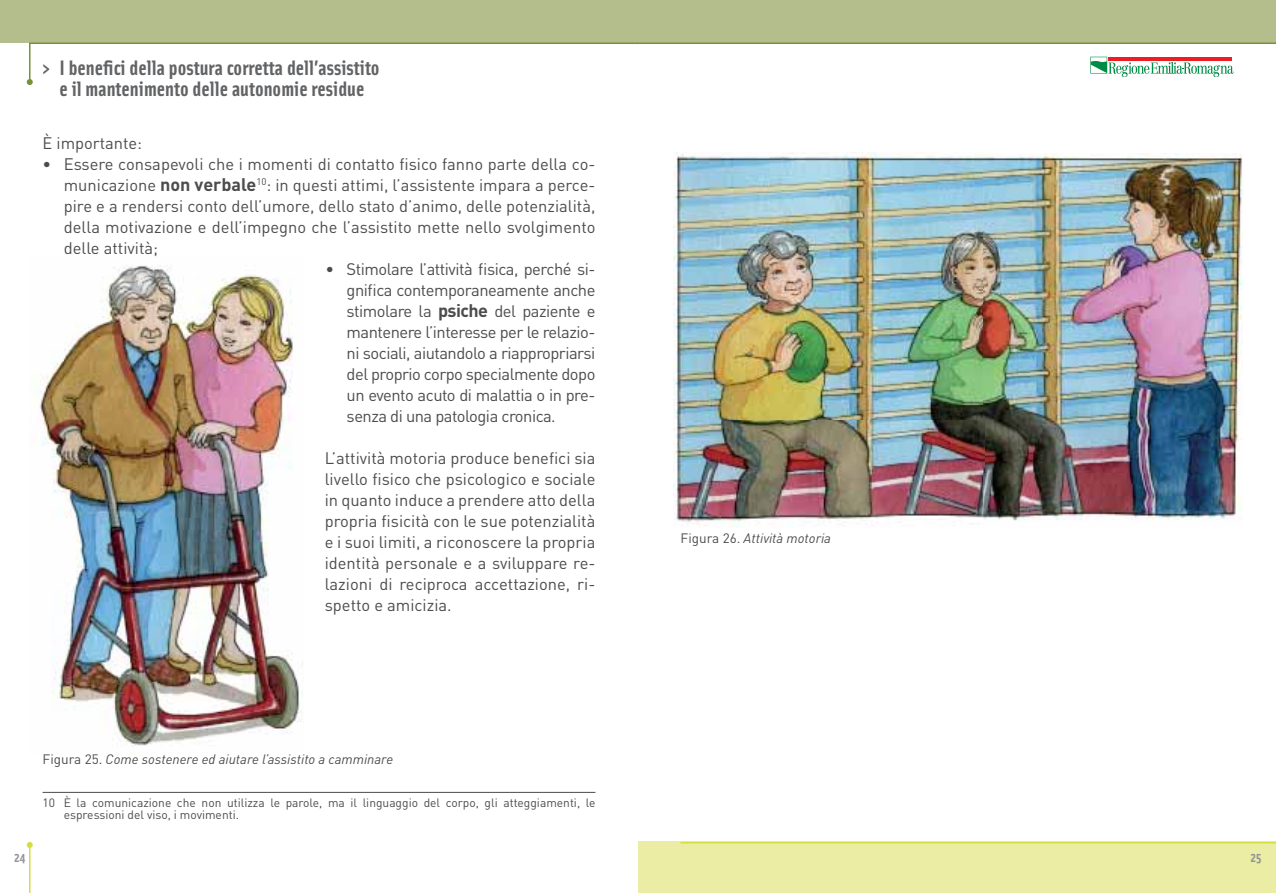
<style>
.page{position:relative;width:1276px;height:893px;background:#fff}
.page>*{position:absolute;margin:0;border:0;box-sizing:border-box;transform-origin:0 0}
.t1{font:21px/21px "Solex Bold Lining";color:#626365;text-align:center}
.t2{font:16.5px/21px "DIN";color:#4c4c4e;text-align:justify}
.t3{font:italic 13.5px "DIN";color:#4c4c4e}
.t4{font:700 13.5px "Solex";color:#939497}
.t5{font:12px/12px "DIN";color:#4c4c4e}
.s1{font-weight:700;font-size:18px}
.s2{font-style:normal}
</style>
<div class="page">
<div style="left:0;top:0;width:638px;height:43px;background:#b4bd8c"></div>
<hr style="left:29px;top:845px;width:2px;height:48px;background:#d7de40">
<svg style="left:27px;top:842px;width:6px;height:6px"></svg>
<div style="left:638px;top:842px;width:637px;height:51px;background:#eaeda3"></div>
<div style="left:638px;top:0;width:637px;height:43px;background:#b4bd8c"></div>
<svg style="left:27px;top:42px;width:1248px;height:43px"></svg>
<hr style="left:680px;top:842px;width:595px;height:1px;background:#d7de40">
<img style="left:674px;top:153px;width:568px;height:374px">
<img style="left:35px;top:265px;width:268px;height:481px">
<hr style="left:43px;top:792px;width:552px;height:1px;background:#4c4c4e">
<p class="t1" style="left:43px;top:60px;width:339px">&gt; I benefici della postura corretta dell’assistito e il mantenimento delle autonomie residue</p>
<p class="t2" style="left:43px;top:134px;width:101px">È importante:</p>
<p class="t2" style="left:64px;top:155px;width:533px;text-indent:-21px">• Essere consapevoli che i momenti di contatto fisico fanno parte della co&shy;municazione <span class="s1">non verbale</span><sup>10</sup>: in questi attimi, l’assistente impara a perce&shy;pire e a rendersi conto dell’umore, dello stato d’animo, delle potenzialità, della motivazione e dell’impegno che l’assistito mette nello svolgimento delle attività;</p>
<p class="t2" style="left:347px;top:260px;width:250px;text-indent:-21px">• Stimolare l’attività fisica, perché si&shy;gnifica contemporaneamente anche stimolare la <span class="s1">psiche</span> del paziente e mantenere l’interesse per le relazio&shy;ni sociali, aiutandolo a riappropriarsi del proprio corpo specialmente dopo un evento acuto di malattia o in pre&shy;senza di una patologia cronica.</p>
<p class="t2" style="left:325px;top:449px;width:272px">L’attività motoria produce benefici sia livello fisico che psicologico e sociale in quanto induce a prendere atto della propria fisicità con le sue potenzialità e i suoi limiti, a riconoscere la propria identità personale e a sviluppare re&shy;lazioni di reciproca accettazione, ri&shy;spetto e amicizia.</p>
<p class="t3" style="left:43px;top:754px;width:352px"><span class="s2">Figura 25.</span> Come sostenere ed aiutare l’assistito a camminare</p>
<p class="t5" style="left:64px;top:798px;width:533px;text-indent:-21px">10 È la comunicazione che non utilizza le parole, ma il linguaggio del corpo, gli atteggiamenti, le espressioni del viso, i movimenti.</p>
<p class="t3" style="left:680px;top:533px;width:152px"><span class="s2">Figura 26.</span> Attività motoria</p>
<p class="t4" style="left:14px;top:852px;width:13px">24</p>
<p class="t4" style="left:1250px;top:852px;width:12px">25</p>
</div>
